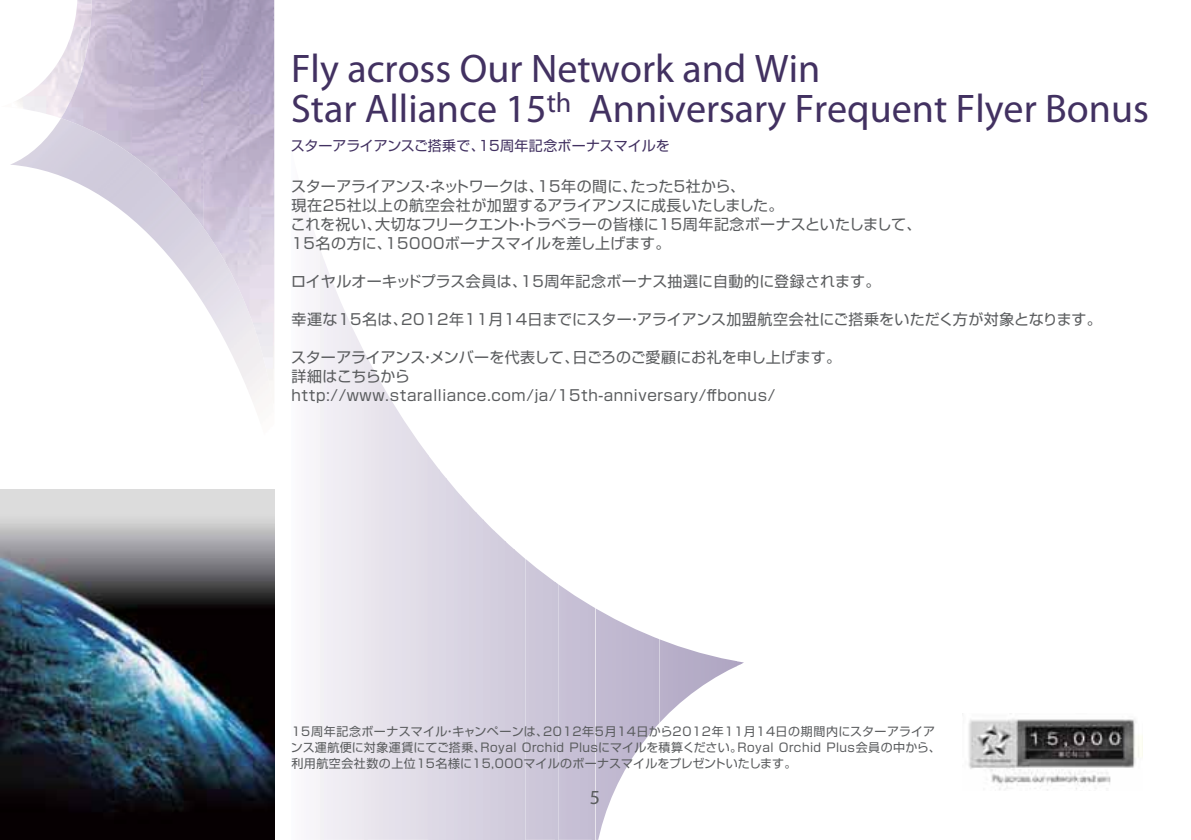
<style>
.page{position:relative;width:1191px;height:840px;background:#fff}
.page>*{position:absolute;margin:0;border:0;box-sizing:border-box;transform-origin:0 0}
.t1{font:40px/40px "Myriad Pro";color:#423161}
.t2{font:20px "Myriad Pro";color:#5a5c5e}
.t3{font:15px/19px "Shin Go Pro Regular 90 pv RKSJ H";letter-spacing:.01em;color:#5a5c5e}
.t4{font:15px/19px "Shin Go Pro Regular 90 pv RKSJ H";letter-spacing:.04em;color:#5a5c5e}
.t5{font:14px "Shin Go Pro Regular 90 pv RKSJ H";letter-spacing:-.005em;color:#423161}
.t6{font:12px/16px "Shin Go Pro Regular 90 pv RKSJ H";letter-spacing:.04em;color:#5a5c5e}
</style>
<div class="page">
<svg style="left:316px;top:239px;width:48px;height:600px"></svg>
<hr style="left:364px;top:352px;width:4px;height:487px;background:#eae7ee">
<svg style="left:368px;top:360px;width:60px;height:479px;background:#e7e3ec"></svg>
<hr style="left:428px;top:455px;width:4px;height:384px;background:#ded9e6">
<div style="left:432px;top:460px;width:7px;height:379px;background:#ddd9e5"></div>
<div style="left:439px;top:469px;width:8px;height:370px;background:#dcd8e5"></div>
<div style="left:447px;top:479px;width:7px;height:360px;background:#dbd6e4"></div>
<svg style="left:454px;top:488px;width:4px;height:351px"></svg>
<hr style="left:458px;top:50px;width:3px;height:789px;background:#d9d4e3">
<div style="left:461px;top:496px;width:8px;height:343px;background:#d8d3e2"></div>
<div style="left:469px;top:505px;width:7px;height:334px;background:#d7d2e0"></div>
<div style="left:476px;top:512px;width:7px;height:327px;background:#d6d1e1"></div>
<div style="left:483px;top:519px;width:8px;height:320px;background:#d5cfdf"></div>
<hr style="left:491px;top:50px;width:3px;height:789px;background:#d3cede">
<svg style="left:494px;top:531px;width:4px;height:308px"></svg>
<div style="left:498px;top:534px;width:7px;height:305px;background:#d2cddd"></div>
<div style="left:505px;top:541px;width:9px;height:298px;background:#d1cbdc"></div>
<div style="left:514px;top:549px;width:8px;height:290px;background:#d0cadb"></div>
<svg style="left:522px;top:556px;width:4px;height:283px"></svg>
<svg style="left:526px;top:559px;width:66px;height:280px;background:#cec8da"></svg>
<hr style="left:592px;top:50px;width:3px;height:789px;background:#c3bcd1">
<svg style="left:595px;top:608px;width:61px;height:231px"></svg>
<hr style="left:656px;top:50px;width:3px;height:789px;background:#bab2cb">
<svg style="left:659px;top:639px;width:77px;height:84px"></svg>
<img style="left:10px;top:58px;width:193px;height:244px">
<img style="left:132px;top:0;width:72px;height:228px">
<img style="left:61px;top:0;width:71px;height:155px">
<img style="left:0;top:489px;width:274px;height:350px">
<img style="left:962px;top:713px;width:180px;height:76px">
<p class="t1" style="left:291px;top:48px;width:859px">Fly across Our Network and Win<br>Star Alliance 15<sup>th</sup> Anniversary Frequent Flyer Bonus</p>
<p class="t5" style="left:291px;top:140px;width:380px">スターアライアンスご搭乗で、１５周年記念ボーナスマイルを</p>
<p class="t3" style="left:291px;top:178px;width:632px">スターアライアンス・ネットワークは、15年の間に、たった5社から、<br>現在25社以上の航空会社が加盟するアライアンスに成長いたしました。<br>これを祝い、大切なフリークエント・トラベラーの皆様に15周年記念ボーナスといたしまして、15名の方に、15000ボーナスマイルを差し上げます。</p>
<p class="t3" style="left:291px;top:273px;width:591px">ロイヤルオーキッドプラス会員は、15周年記念ボーナス抽選に自動的に登録されます。</p>
<p class="t3" style="left:291px;top:311px;width:812px">幸運な15名は、2012年11月14日までにスター・アライアンス加盟航空会社にご搭乗をいただく方が対象となります。</p>
<p class="t4" style="left:291px;top:349px;width:552px">スターアライアンス・メンバーを代表して、日ごろのご愛顧にお礼を申し上げます。詳細はこちらからhttp://www.staralliance.com/ja/15th-anniversary/ffbonus/</p>
<p class="t6" style="left:291px;top:724px;width:651px">15周年記念ボーナスマイル・キャンペーンは、2012年5月14日から2012年11月14日の期間内にスターアライアンス運航便に対象運賃にてご搭乗、Royal Orchid Plusにマイルを積算ください。Royal Orchid Plus会員の中から、利用航空会社数の上位15名様に15,000マイルのボーナスマイルをプレゼントいたします。</p>
<p class="t2" style="left:590px;top:785px;width:12px">5</p>
</div>
